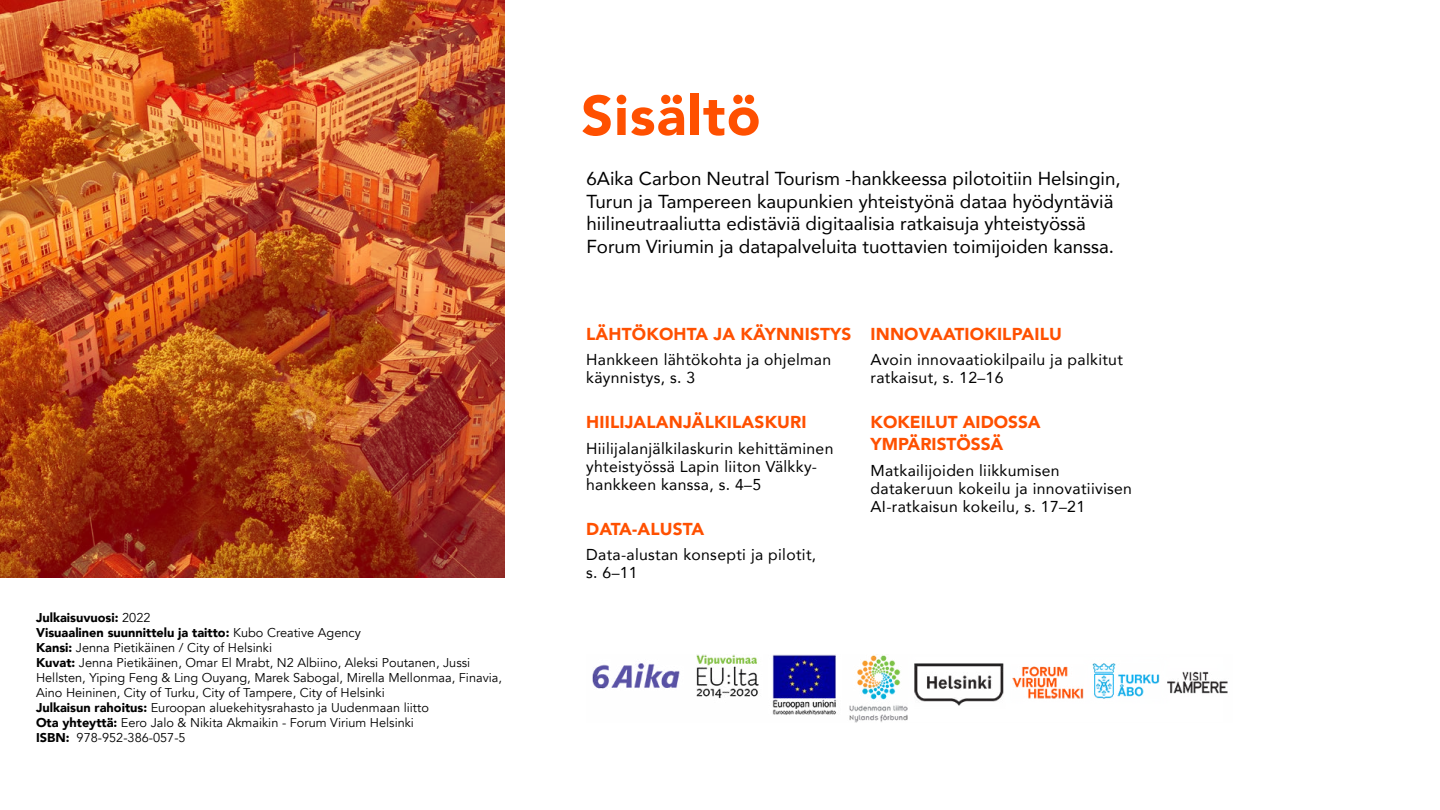
<style>
.page{position:relative;width:1440px;height:810px;background:#fff}
.page>*{position:absolute;margin:0;border:0;box-sizing:border-box;transform-origin:0 0}
.otsikko{font:900 55.5px "Avenir";letter-spacing:.02em;color:#ff5000}
.ingressi{font:18.75px/22.5px "Avenir";color:#000}
.sisällysotsikko{font:900 17.25px/21.8px "Avenir";letter-spacing:.01em;color:#ff5000}
.sisällys_info{font:15.75px/18px "Avenir";letter-spacing:.02em;color:#000}
.t1{font:12.75px/15px "Avenir";color:#000}
.t2{font:900 12.75px "Avenir";color:#000}
.s1{font-weight:400}
.s2{font-weight:900}
</style>
<div class="page">
<img style="left:0;top:0;width:505px;height:578px">
<img style="left:592px;top:654px;width:636px;height:68px">
<p class="t2" style="left:36px;top:607px;width:116px">Julkaisuvuosi: <span class="s1">2022</span></p>
<p class="t2" style="left:36px;top:622px;width:326px">Visuaalinen suunnittelu ja taitto: <span class="s1">Kubo Creative Agency</span></p>
<p class="t1" style="left:36px;top:641px;width:238px"><span class="s2">Kansi:</span> Jenna Pietikäinen / City of Helsinki</p>
<p class="t1" style="left:36px;top:656px;width:468px"><span class="s2">Kuvat:</span> Jenna Pietikäinen, Omar El Mrabt, N2 Albiino, Aleksi Poutanen, Jussi Hellsten, Yiping Feng &amp; Ling Ouyang, Marek Sabogal, Mirella Mellonmaa, Finavia, Aino Heininen, City of Turku, City of Tampere, City of Helsinki<br><span class="s2">Julkaisun rahoitus:</span> Euroopan aluekehitysrahasto ja Uudenmaan liitto</p>
<p class="t1" style="left:36px;top:716px;width:380px"><span class="s2">Ota yhteyttä:</span> Eero Jalo &amp; Nikita Akmaikin - Forum Virium Helsinki</p>
<p class="t1" style="left:36px;top:731px;width:151px"><span class="s2">ISBN:</span> 978-952-386-057-5</p>
<p class="otsikko" style="left:581px;top:68px;width:181px">Sisältö</p>
<p class="ingressi" style="left:586px;top:167px;width:536px">6Aika Carbon Neutral Tourism -hankkeessa pilotoitiin Helsingin, Turun ja Tampereen kaupunkien yhteistyönä dataa hyödyntäviä hiilineutraaliutta edistäviä digitaalisia ratkaisuja yhteistyössä Forum Viriumin ja datapalveluita tuottavien toimijoiden kanssa.</p>
<p class="sisällysotsikko" style="left:586px;top:322px;width:267px">LÄHTÖKOHTA JA KÄYNNISTYS</p>
<p class="sisällys_info" style="left:586px;top:350px;width:246px">Hankkeen lähtökohta ja ohjelman käynnistys, s. 3</p>
<p class="sisällysotsikko" style="left:586px;top:411px;width:222px">HIILIJALANJÄLKILASKURI</p>
<p class="sisällys_info" style="left:586px;top:439px;width:249px">Hiilijalanjälkilaskurin kehittäminen yhteistyössä Lapin liiton Välkky&shy;hankkeen kanssa, s. 4–5</p>
<p class="sisällysotsikko" style="left:586px;top:517px;width:120px">DATA-ALUSTA</p>
<p class="sisällys_info" style="left:586px;top:545px;width:232px">Data-alustan konsepti ja pilotit, s. 6–11</p>
<p class="sisällysotsikko" style="left:871px;top:322px;width:193px">INNOVAATIOKILPAILU</p>
<p class="sisällys_info" style="left:871px;top:350px;width:254px">Avoin innovaatiokilpailu ja palkitut ratkaisut, s. 12–16</p>
<p class="sisällysotsikko" style="left:871px;top:411px;width:172px">KOKEILUT AIDOSSA<br>YMPÄRISTÖSSÄ</p>
<p class="sisällys_info" style="left:871px;top:461px;width:263px">Matkailijoiden liikkumisen datakeruun kokeilu ja innovatiivisen<br>AI-ratkaisun kokeilu, s. 17–21</p>
</div>
